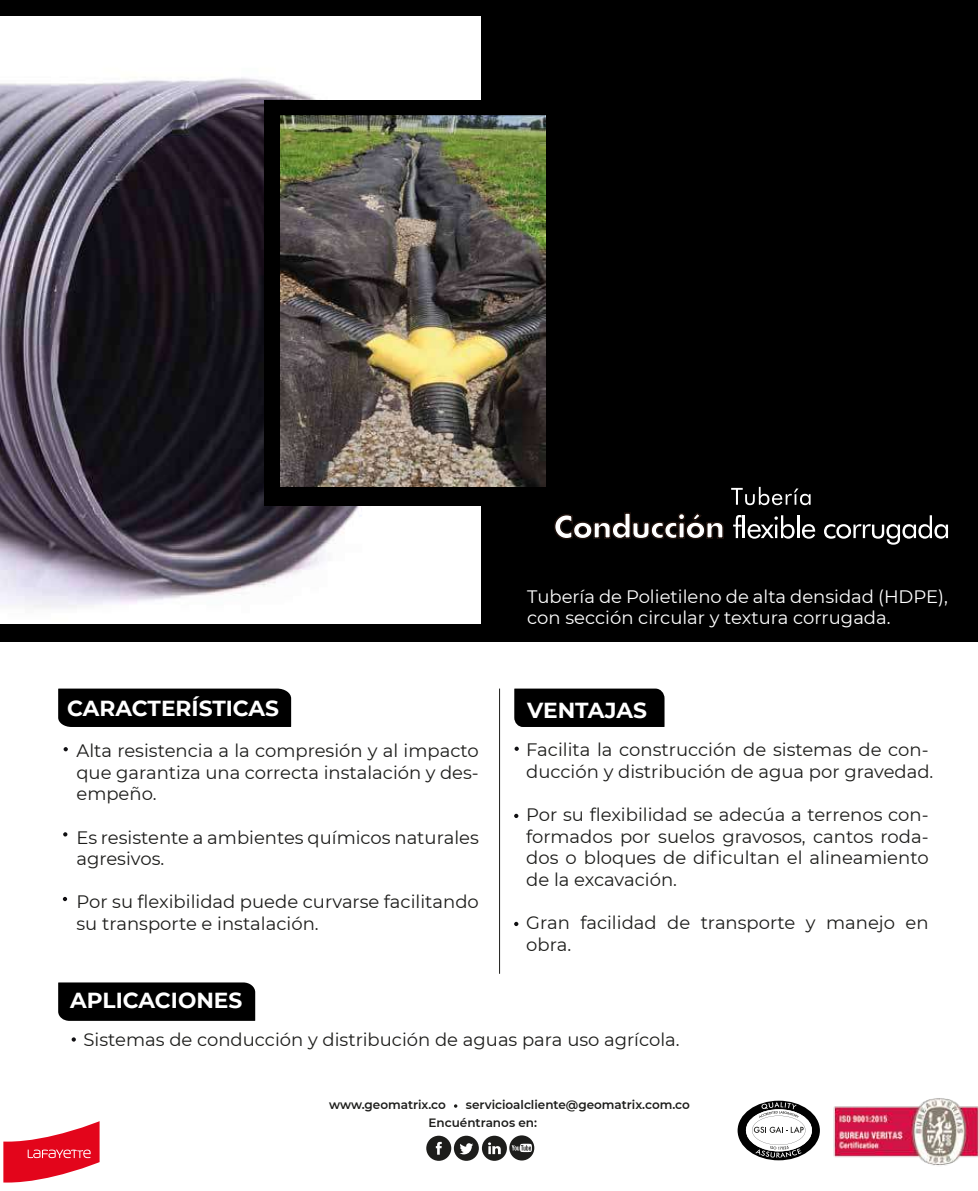
<style>
.page{position:relative;width:978px;height:1191px;background:#fff}
.page>*{position:absolute;margin:0;border:0;box-sizing:border-box;transform-origin:0 0}
.t1{font:700 21.75px "Montserrat";color:#fff}
.t2{font:18px/21.6px "Montserrat";color:#1d1d1b}
.t3{font:18px/21.6px "Montserrat";color:#fff}
.t4{font:600 12px/17.9px "Montserrat";color:#1d1d1b}
</style>
<div class="page">
<div style="left:0;top:0;width:978px;height:642px;background:#000"></div>
<div style="left:58px;top:982px;width:197px;height:38px;background:#000"></div>
<div style="left:58px;top:688px;width:233px;height:39px;background:#000"></div>
<div style="left:514px;top:688px;width:150px;height:39px;background:#000"></div>
<hr style="left:499px;top:688px;width:1px;height:285px;background:#1d1d1b">
<svg style="left:64px;top:747px;width:4px;height:4px"></svg>
<svg style="left:63px;top:832px;width:4px;height:4px"></svg>
<svg style="left:515px;top:746px;width:4px;height:5px"></svg>
<svg style="left:514px;top:813px;width:4px;height:5px"></svg>
<svg style="left:63px;top:897px;width:4px;height:4px"></svg>
<svg style="left:426px;top:1135px;width:108px;height:25px"></svg>
<svg style="left:3px;top:1121px;width:97px;height:61px"></svg>
<img style="left:833px;top:1098px;width:145px;height:68px">
<div style="left:738px;top:1100px;width:82px;height:60px;background:#010101;border-radius:50%"></div>
<svg style="left:746px;top:1102px;width:66px;height:55px"></svg>
<svg style="left:514px;top:921px;width:4px;height:5px"></svg>
<svg style="left:72px;top:1037px;width:4px;height:4px"></svg>
<svg style="left:554px;top:512px;width:170px;height:28px"></svg>
<svg style="left:733px;top:515px;width:9px;height:23px"></svg>
<hr style="left:743px;top:515px;width:2px;height:23px;background:#fff">
<svg style="left:748px;top:515px;width:47px;height:23px"></svg>
<hr style="left:797px;top:515px;width:2px;height:23px;background:#fff">
<svg style="left:802px;top:524px;width:13px;height:14px"></svg>
<svg style="left:824px;top:515px;width:124px;height:29px"></svg>
<img style="left:0;top:17px;width:481px;height:606px">
<div style="left:264px;top:100px;width:531px;height:406px;background:#000"></div>
<img style="left:281px;top:115px;width:265px;height:372px">
<svg style="left:731px;top:487px;width:80px;height:18px"></svg>
<p class="t3" style="left:527px;top:585px;width:422px">Tubería de Polietileno de alta densidad (HDPE), con sección circular y textura corrugada.</p>
<p class="t1" style="left:67px;top:693px;width:213px">CARACTERÍSTICAS</p>
<p class="t1" style="left:527px;top:694px;width:121px">VENTAJAS</p>
<p class="t2" style="left:76px;top:739px;width:404px;text-align:justify">Alta resistencia a la compresión y al impacto que garantiza una correcta instalación y des&shy;empeño.</p>
<p class="t2" style="left:76px;top:825px;width:404px">Es resistente a ambientes químicos naturales agresivos.</p>
<p class="t2" style="left:76px;top:890px;width:404px">Por su flexibilidad puede curvarse facilitando su transporte e instalación.</p>
<p class="t2" style="left:526px;top:738px;width:409px">Facilita la construcción de sistemas de con&shy;ducción y distribución de agua por gravedad.</p>
<p class="t2" style="left:526px;top:803px;width:404px;text-align:justify">Por su flexibilidad se adecúa a terrenos con&shy;formados por suelos gravosos, cantos roda&shy;dos o bloques de dificultan el alineamiento de la excavación.</p>
<p class="t2" style="left:526px;top:911px;width:404px">Gran facilidad de transporte y manejo en obra.</p>
<p class="t1" style="left:70px;top:984px;width:174px">APLICACIONES</p>
<p class="t2" style="left:84px;top:1028px;width:598px">Sistemas de conducción y distribución de aguas para uso agrícola.</p>
<p class="t4" style="left:329px;top:1095px;width:118px">www.geomatrix.co</p>
<p class="t4" style="left:428px;top:1095px;width:263px;text-indent:37px">servicioalcliente@geomatrix.com.co<br>Encuéntranos en:</p>
</div>
